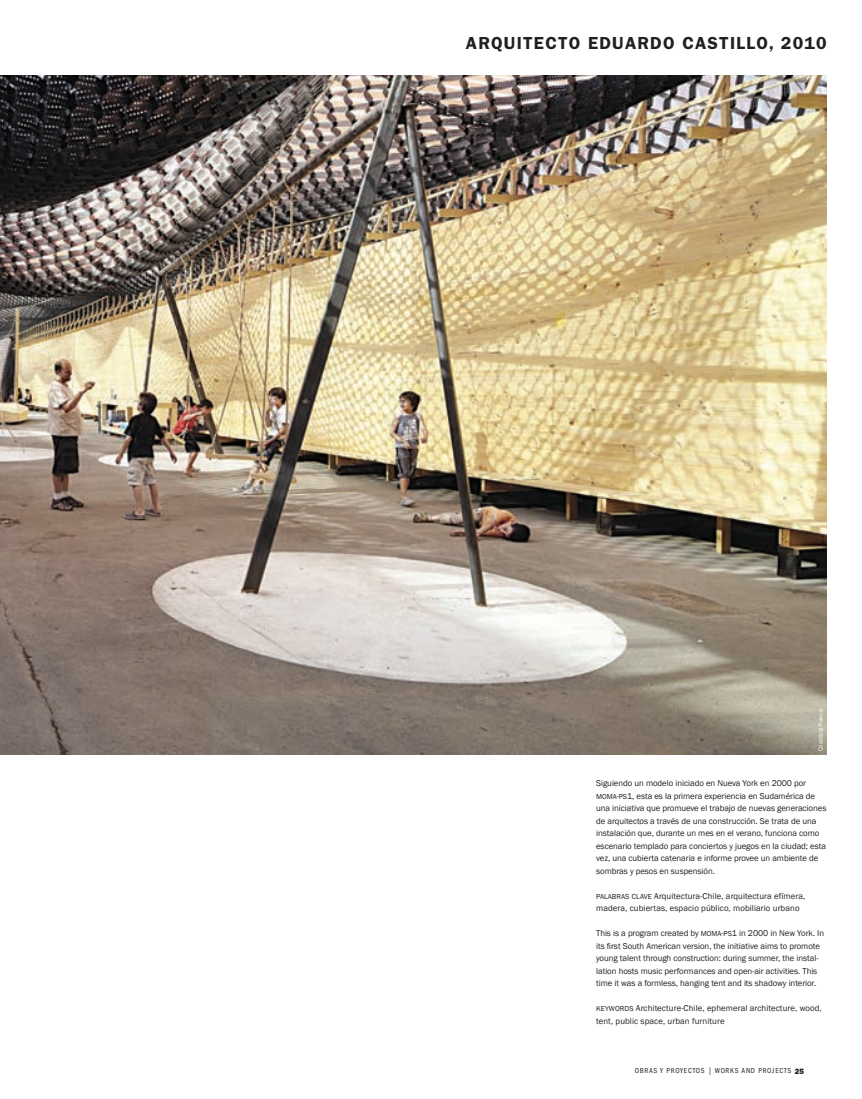
<style>
.page{position:relative;width:862px;height:1099px;background:#fff}
.page>*{position:absolute;margin:0;border:0;box-sizing:border-box;transform-origin:0 0}
.t1{font:600 17.5px "Franklin Gothic";letter-spacing:.07em;color:#231f20}
.t2{font:8.75px/12.5px "Franklin Gothic";letter-spacing:-.005em;color:#231f20}
.t3{font:condensed 7.5px "Franklin Gothic";letter-spacing:.1em;color:#231f20}
.t4{font:6.25px "Franklin Gothic";letter-spacing:.01em;color:#fff}
.s1{font-family:"Franklin Gothic Book SC850";font-size:7.38px}
.s2{font-family:"Franklin Gothic Book SC850"}
.s3{font-weight:800;font-stretch:normal;font-size:7.75px}
</style>
<div class="page">
<img style="left:0;top:75px;width:826px;height:680px">
<h1 class="t1" style="left:465px;top:32px;width:12px">ARQUI</h1>
<h1 class="t1" style="left:523px;top:32px;width:102px">TECTO EDUAR</h1>
<h1 class="t1" style="left:650px;top:32px;width:90px">DO CASTILLO</h1>
<h1 class="t1" style="left:768px;top:32px;width:59px">, 2010</h1>
<p class="t4" style="left:816px;top:751px;width:44px;rotate:-90deg">Cristóbal Palma</p>
<p class="t2" style="left:595px;top:777px;width:232px">Siguiendo un modelo iniciado en Nueva York en 2000 por <span class="s1">MOMA</span><span class="s2">-</span><span class="s1">PS</span><span class="s2">1</span>, esta es la primera experiencia en Sudamérica de una iniciativa que promueve el trabajo de nuevas generaciones de arquitectos a través de una construcción. Se trata de una instalación que, durante un mes en el verano, funciona como escenario templado para conciertos y juegos en la ciudad; esta vez, una cubierta catenaria e informe provee un ambiente de sombras y pesos en suspensión.</p>
<p class="t2" style="left:595px;top:889px;width:211px"><span class="s1">PALABRAS CLAVE</span> Arquitectura-Chile, arquitectura efímera, madera, cubiertas, espacio público, mobiliario urbano</p>
<p class="t2" style="left:595px;top:927px;width:229px">This is a program created by <span class="s1">MOMA</span><span class="s2">-</span><span class="s1">PS</span><span class="s2">1</span> in 2000 in New York. In its first South American version, the initiative aims to promote young talent through construction: during summer, the instal&shy;lation hosts music performances and open-air activities. This time it was a formless, hanging tent and its shadowy interior.</p>
<p class="t2" style="left:595px;top:1002px;width:227px"><span class="s1">KEYWORDS</span> Architecture-Chile, ephemeral architecture, wood, tent, public space, urban furniture</p>
<p class="t3" style="left:634px;top:1066px;width:171px">OBRAS Y PROYECTOS | WORKS AND PROJECTS <span class="s3">25</span></p>
</div>
